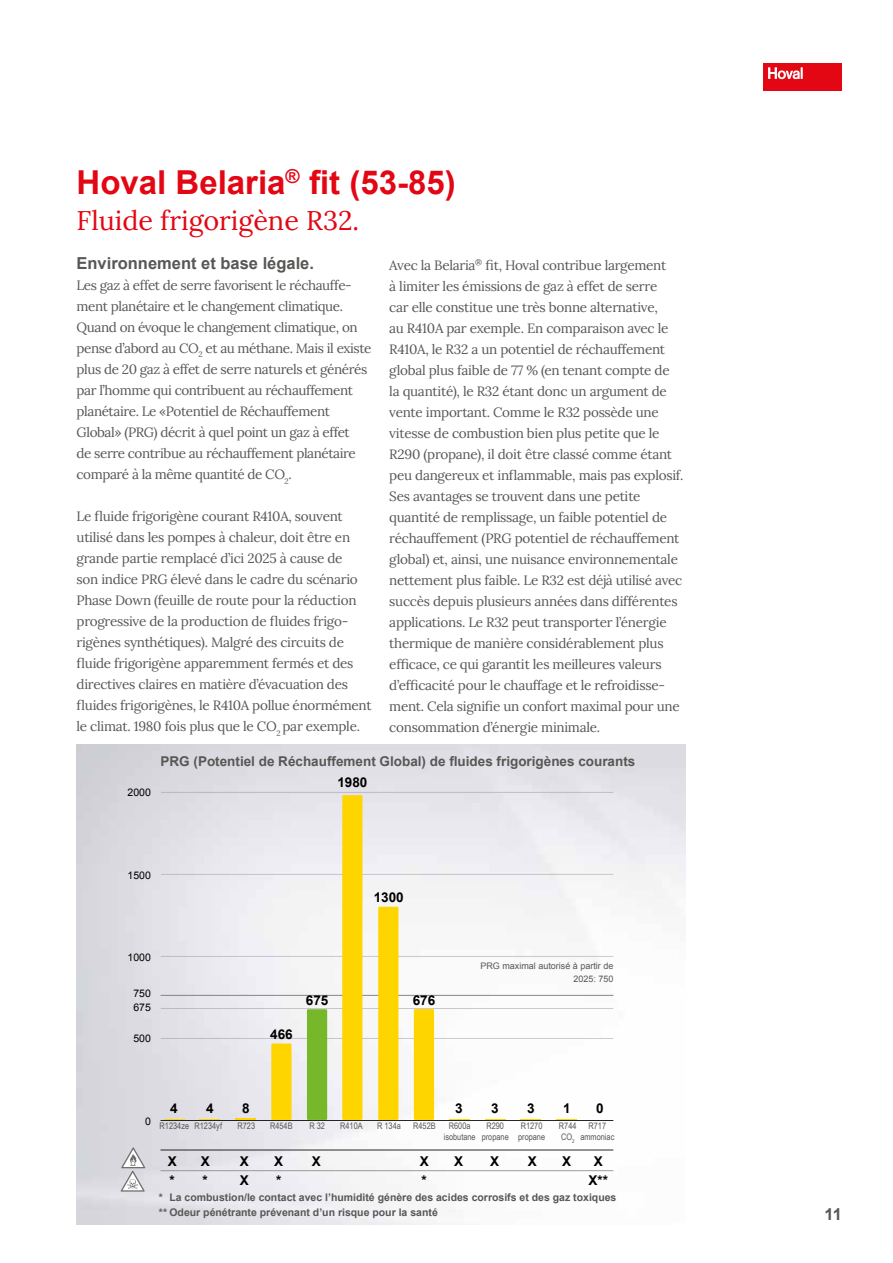
<style>
.page{position:relative;width:893px;height:1263px;background:#fff}
.page>*{position:absolute;margin:0;border:0;box-sizing:border-box;transform-origin:0 0}
.t1{font:700 33px "Arial";color:#e30613}
.t2{font:27px "Lora";color:#e30613}
.t3{font:700 16.5px "Arial";color:#575756}
.t4{font:13.5px/21px "Lora";letter-spacing:-.02em;color:#575756}
.t5{font:700 13.5px "Arial";color:#575756}
.t6{font:700 13.5px "Arial";color:#000}
.t7{font:700 10.5px/15px "Arial";color:#575756}
.t8{font:10.5px/13.5px "Arial";color:#000}
.t9{font:9px/10.5px "Arial Narrow";color:#575756;text-align:center}
.t10{font:9px/13.5px "Arial";color:#575756;text-align:right}
</style>
<div class="page">
<img style="left:77px;top:744px;width:608px;height:481px">
<svg style="left:161px;top:1038px;width:452px;height:1px"></svg>
<svg style="left:161px;top:1008px;width:452px;height:1px"></svg>
<hr style="left:160px;top:1120px;width:453px;height:1px;background:#000">
<hr style="left:160px;top:1149px;width:453px;height:1px;background:#000">
<svg style="left:161px;top:956px;width:452px;height:1px"></svg>
<svg style="left:161px;top:874px;width:452px;height:1px"></svg>
<svg style="left:161px;top:792px;width:452px;height:1px"></svg>
<hr style="left:160px;top:995px;width:453px;height:1px;background:#706f6f">
<div style="left:271px;top:1043px;width:21px;height:77px;background:#ffd500"></div>
<div style="left:307px;top:1009px;width:20px;height:111px;background:#76b82a"></div>
<div style="left:342px;top:795px;width:20px;height:325px;background:#ffd500"></div>
<div style="left:378px;top:907px;width:20px;height:213px;background:#ffd500"></div>
<div style="left:414px;top:1009px;width:20px;height:111px;background:#ffd500"></div>
<svg style="left:521px;top:1119px;width:20px;height:1px"></svg>
<svg style="left:556px;top:1120px;width:21px;height:1px"></svg>
<svg style="left:121px;top:1147px;width:24px;height:44px"></svg>
<hr style="left:160px;top:1170px;width:453px;height:1px;background:#878787">
<svg style="left:164px;top:1119px;width:21px;height:1px"></svg>
<svg style="left:200px;top:1119px;width:20px;height:1px"></svg>
<hr style="left:236px;top:1118px;width:20px;height:2px;background:#ffd500">
<svg style="left:485px;top:1119px;width:20px;height:1px"></svg>
<svg style="left:449px;top:1119px;width:21px;height:1px"></svg>
<div style="left:763px;top:63px;width:79px;height:27px;background:#e30613"></div>
<svg style="left:768px;top:67px;width:35px;height:12px"></svg>
<h1 class="t1" style="left:77px;top:161px;width:381px">Hoval Belaria<sup>®</sup> fit (53-85)</h1>
<h2 class="t2" style="left:77px;top:200px;width:284px">Fluide frigorigène R32.</h2>
<p class="t3" style="left:77px;top:252px;width:239px">Environnement et base légale.</p>
<p class="t4" style="left:77px;top:274px;width:297px">Les gaz à effet de serre favorisent le réchauffe&shy;ment planétaire et le changement climatique.<br>Quand on évoque le changement climatique, on pense d’abord au CO<sub>2</sub> et au méthane. Mais il existe plus de 20 gaz à effet de serre naturels et générés par l’homme qui contribuent au réchauffement planétaire. Le «Potentiel de Réchauffement Global» (PRG) décrit à quel point un gaz à effet<br>de serre contribue au réchauffement planétaire comparé à la même quantité de CO<sub>2</sub>.</p>
<p class="t4" style="left:77px;top:505px;width:296px">Le fluide frigorigène courant R410A, souvent utilisé dans les pompes à chaleur, doit être en grande partie remplacé d’ici 2025 à cause de<br>son indice PRG élevé dans le cadre du scénario Phase Down (feuille de route pour la réduction progressive de la production de fluides frigo&shy;rigènes synthétiques). Malgré des circuits de fluide frigorigène apparemment fermés et des directives claires en matière d’évacuation des fluides frigorigènes, le R410A pollue énormément le climat. 1980 fois plus que le CO<sub>2</sub> par exemple.</p>
<p class="t4" style="left:389px;top:253px;width:296px">Avec la Belaria<sup>®</sup> fit, Hoval contribue largement<br>à limiter les émissions de gaz à effet de serre<br>car elle constitue une très bonne alternative,<br>au R410A par exemple. En comparaison avec le R410A, le R32 a un potentiel de réchauffement global plus faible de 77 % (en tenant compte de<br>la quantité), le R32 étant donc un argument de vente important. Comme le R32 possède une vitesse de combustion bien plus petite que le R290 (propane), il doit être classé comme étant peu dangereux et inflammable, mais pas explosif.<br>Ses avantages se trouvent dans une petite quantité de remplissage, un faible potentiel de réchauffement (PRG potentiel de réchauffement global) et, ainsi, une nuisance environnementale nettement plus faible. Le R32 est déjà utilisé avec succès depuis plusieurs années dans différentes applications. Le R32 peut transporter l’énergie thermique de manière considérablement plus efficace, ce qui garantit les meilleures valeurs d’efficacité pour le chauffage et le refroidisse&shy;ment. Cela signifie un confort maximal pour une consommation d’énergie minimale.</p>
<p class="t5" style="left:161px;top:752px;width:476px">PRG (Potentiel de Réchauffement Global) de fluides frigorigènes courants</p>
<p class="t8" style="left:128px;top:786px;width:25px">2000</p>
<p class="t6" style="left:337px;top:774px;width:32px">1980</p>
<p class="t8" style="left:128px;top:868px;width:25px">1500</p>
<p class="t8" style="left:128px;top:951px;width:25px">1000</p>
<p class="t8" style="left:133px;top:987px;width:19px">750<br>675</p>
<p class="t8" style="left:133px;top:1032px;width:19px">500</p>
<p class="t6" style="left:270px;top:1026px;width:24px">466</p>
<p class="t6" style="left:306px;top:991px;width:24px">675</p>
<p class="t6" style="left:374px;top:888px;width:32px">1300</p>
<p class="t6" style="left:413px;top:991px;width:24px">676</p>
<p class="t10" style="left:480px;top:959px;width:135px">PRG maximal autorisé à partir de<br>2025: 750</p>
<p class="t8" style="left:145px;top:1114px;width:7px">0</p>
<p class="t6" style="left:170px;top:1100px;width:9px">4</p>
<p class="t6" style="left:206px;top:1100px;width:9px">4</p>
<p class="t6" style="left:242px;top:1100px;width:9px">8</p>
<p class="t6" style="left:455px;top:1100px;width:9px">3</p>
<p class="t6" style="left:491px;top:1100px;width:9px">3</p>
<p class="t6" style="left:527px;top:1100px;width:9px">3</p>
<p class="t6" style="left:563px;top:1100px;width:9px">1</p>
<p class="t6" style="left:596px;top:1100px;width:9px">0</p>
<p class="t9" style="left:160px;top:1121px;width:64px">R1234ze R1234yf</p>
<p class="t9" style="left:238px;top:1121px;width:19px">R723</p>
<p class="t9" style="left:270px;top:1121px;width:24px">R454B</p>
<p class="t9" style="left:309px;top:1121px;width:17px">R 32</p>
<p class="t9" style="left:340px;top:1121px;width:24px">R410A</p>
<p class="t9" style="left:377px;top:1121px;width:25px">R 134a</p>
<p class="t9" style="left:413px;top:1121px;width:24px">R452B</p>
<p class="t9" style="left:444px;top:1121px;width:34px">R600a isobutane</p>
<p class="t9" style="left:482px;top:1121px;width:29px">R290 propane</p>
<p class="t9" style="left:518px;top:1121px;width:29px;text-align:left">R1270 propane</p>
<p class="t9" style="left:559px;top:1121px;width:19px;text-align:left">R744<br>CO<sub>2</sub></p>
<p class="t9" style="left:580px;top:1121px;width:36px">R717 ammoniac</p>
<p class="t6" style="left:168px;top:1152px;width:11px">X</p>
<p class="t6" style="left:201px;top:1152px;width:11px">X</p>
<p class="t6" style="left:240px;top:1152px;width:11px">X</p>
<p class="t6" style="left:274px;top:1152px;width:11px">X</p>
<p class="t6" style="left:312px;top:1152px;width:11px">X</p>
<p class="t6" style="left:420px;top:1152px;width:11px">X</p>
<p class="t6" style="left:454px;top:1152px;width:11px">X</p>
<p class="t6" style="left:490px;top:1152px;width:11px">X</p>
<p class="t6" style="left:528px;top:1152px;width:11px">X</p>
<p class="t6" style="left:562px;top:1152px;width:11px">X</p>
<p class="t6" style="left:594px;top:1152px;width:11px">X</p>
<p class="t6" style="left:170px;top:1172px;width:40px">* *</p>
<p class="t6" style="left:240px;top:1172px;width:11px">X</p>
<p class="t6" style="left:276px;top:1172px;width:7px">*</p>
<p class="t6" style="left:422px;top:1172px;width:7px">*</p>
<p class="t6" style="left:588px;top:1172px;width:21px">X**</p>
<p class="t7" style="left:159px;top:1190px;width:459px">* La combustion/le contact avec l’humidité génère des acides corrosifs et des gaz toxiques ** Odeur pénétrante prévenant d’un risque pour la santé</p>
<p class="t3" style="left:824px;top:1203px;width:19px">11</p>
</div>
